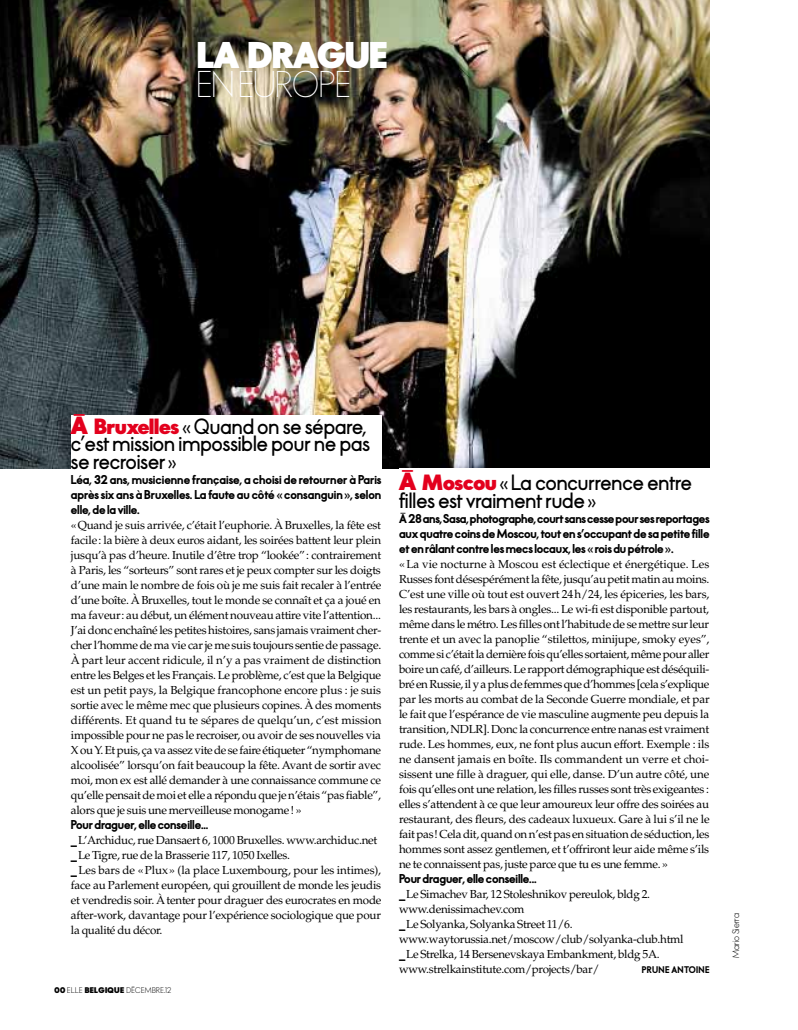
<style>
.page{position:relative;width:798px;height:1030px;background:#fff}
.page>*{position:absolute;margin:0;border:0;box-sizing:border-box;transform-origin:0 0}
.t1{font:900 33.75px "Elle Nova C";letter-spacing:-.015em;color:#fff}
.t2{font:300 33.75px "Elle Nova C";letter-spacing:-.01em;color:#fff}
.t3{font:600 20px/17.5px "Elle Nova C";color:#000}
.t4{font:11.62px/15px "Palatino LT Std";letter-spacing:-.025em;color:#000;text-align:justify}
.t5{font:800 11.62px/15px "Elle Nova C";letter-spacing:-.01em;color:#000;text-align:justify}
.t6{font:8.75px "Elle Nova C";color:#000}
.t7{font:800 8.75px "Elle Nova C";color:#000}
.t8{font:7.5px "Elle Nova C";letter-spacing:.05em;color:#000}
.t9{font:900 7.5px "Elle Nova C";color:#000}
.s1{font-weight:900;font-size:22.5px;color:#e3001d}
.s2{font-weight:900;color:#e3001d}
.s3{font-family:"Elle Nova C";font-weight:900}
.s4{font-weight:400}
.s5{font-weight:900}
.s6{font-family:"Elle Nova C";font-weight:800;font-size:8.75px}
</style>
<div class="page">
<img style="left:0;top:0;width:709px;height:468px">
<div style="left:71px;top:415px;width:310px;height:522px;background:#fff"></div>
<h1 class="t1" style="left:197px;top:34px;width:192px">la drague</h1>
<h1 class="t2" style="left:197px;top:65px;width:155px">EN EUROPE</h1>
<h2 class="t3" style="left:71px;top:418px;width:300px"><span class="s1">à</span> <span class="s2">Bruxelles</span> «Quand on se sépare, c’est mission impossible pour ne pas se recroiser »</h2>
<p class="t5" style="left:71px;top:472px;width:312px">Léa, 32 ans, musicienne française, a choisi de retourner à Paris après six ans à Bruxelles. La faute au côté «consanguin», selon elle, de la ville.</p>
<p class="t4" style="left:71px;top:517px;width:312px">«Quand je suis arrivée, c’était l’euphorie. À Bruxelles, la fête est facile: la bière à deux euros aidant, les soirées battent leur plein jusqu’à pas d’heure. Inutile d’être trop “lookée”: contrairement à Paris, les “sorteurs” sont rares et je peux compter sur les doigts d’une main le nombre de fois où je me suis fait recaler à l’entrée d’une boîte. À Bruxelles, tout le monde se connaît et ça a joué en ma faveur: au début, un élément nouveau attire vite l’attention...<br>J’ai donc enchaîné les petites histoires, sans jamais vraiment cher&shy;cher l’homme de ma vie car je me suis toujours sentie de passage.<br>À part leur accent ridicule, il n’y a pas vraiment de distinction entre les Belges et les Français. Le problème, c’est que la Belgique est un petit pays, la Belgique francophone encore plus : je suis sortie avec le même mec que plusieurs copines. À des moments différents. Et quand tu te sépares de quelqu’un, c’est mission impossible pour ne pas le recroiser, ou avoir de ses nouvelles via X ou Y. Et puis, ça va assez vite de se faire étiqueter “nymphomane alcoolisée” lorsqu’on fait beaucoup la fête. Avant de sortir avec moi, mon ex est allé demander à une connaissance commune ce qu’elle pensait de moi et elle a répondu que je n’étais “pas fiable”, alors que je suis une merveilleuse monogame! »</p>
<p class="t5" style="left:71px;top:817px;width:139px">Pour draguer, elle conseille...</p>
<p class="t4" style="left:71px;top:832px;width:312px;text-align:left"><span class="s3">_</span>L’Archiduc, rue Dansaert 6, 1000 Bruxelles. www.archiduc.net <span class="s3">_</span>Le Tigre, rue de la Brasserie 117, 1050 Ixelles.<br><span class="s3">_</span>Les bars de «Plux» (la place Luxembourg, pour les intimes), face au Parlement européen, qui grouillent de monde les jeudis et vendredis soir. À tenter pour draguer des eurocrates en mode after-work, davantage pour l’expérience sociologique que pour la qualité du décor.</p>
<p class="t9" style="left:54px;top:985px;width:42px">00 <span class="s4">ELLE</span> BELG</p>
<p class="t8" style="left:105px;top:986px;width:68px"><span class="s5">IQUE</span> décembre.12</p>
<h2 class="t3" style="left:399px;top:475px;width:294px"><span class="s1">à</span> <span class="s2">Moscou</span> «La concurrence entre filles est vraiment rude»</h2>
<p class="t5" style="left:399px;top:511px;width:312px">À 28 ans, Sasa, photographe, court sans cesse pour ses reportages aux quatre coins de Moscou, tout en s’occupant de sa petite fille et en râlant contre les mecs locaux, les «rois du pétrole».</p>
<p class="t4" style="left:399px;top:556px;width:312px">«La vie nocturne à Moscou est éclectique et énergétique. Les Russes font désespérément la fête, jusqu’au petit matin au moins.<br>C’est une ville où tout est ouvert 24h/24, les épiceries, les bars, les restaurants, les bars à ongles... Le wi-fi est disponible partout, même dans le métro. Les filles ont l’habitude de se mettre sur leur trente et un avec la panoplie “stilettos, minijupe, smoky eyes”, comme si c’était la dernière fois qu’elles sortaient, même pour aller boire un café, d’ailleurs. Le rapport démographique est déséquili&shy;bré en Russie, il y a plus de femmes que d’hommes [cela s’explique par les morts au combat de la Seconde Guerre mondiale, et par le fait que l’espérance de vie masculine augmente peu depuis la transition, NDLR]. Donc la concurrence entre nanas est vraiment rude. Les hommes, eux, ne font plus aucun effort. Exemple : ils ne dansent jamais en boîte. Ils commandent un verre et choi&shy;sissent une fille à draguer, qui elle, danse. D’un autre côté, une fois qu’elles ont une relation, les filles russes sont très exigeantes : elles s’attendent à ce que leur amoureux leur offre des soirées au restaurant, des fleurs, des cadeaux luxueux. Gare à lui s’il ne le fait pas! Cela dit, quand on n’est pas en situation de séduction, les hommes sont assez gentlemen, et t’offriront leur aide même s’ils ne te connaissent pas, juste parce que tu es une femme.»</p>
<p class="t5" style="left:399px;top:871px;width:139px">Pour draguer, elle conseille...</p>
<p class="t4" style="left:399px;top:886px;width:286px;text-align:left"><span class="s3">_</span>Le Simachev Bar, 12 Stoleshnikov pereulok, bldg 2. www.denissimachev.com<br><span class="s3">_</span>Le Solyanka, Solyanka Street 11/6. www.waytorussia.net/moscow/club/solyanka-club.html <span class="s3">_</span>Le Strelka, 14 Bersenevskaya Embankment, bldg 5A. www.strelkainstitute.com/projects/bar/ <span class="s6">pr</span></p>
<p class="t7" style="left:652px;top:964px;width:50px">une antoine</p>
<p class="t6" style="left:730px;top:957px;width:46px;rotate:-90deg">Mario Sierra</p>
</div>
